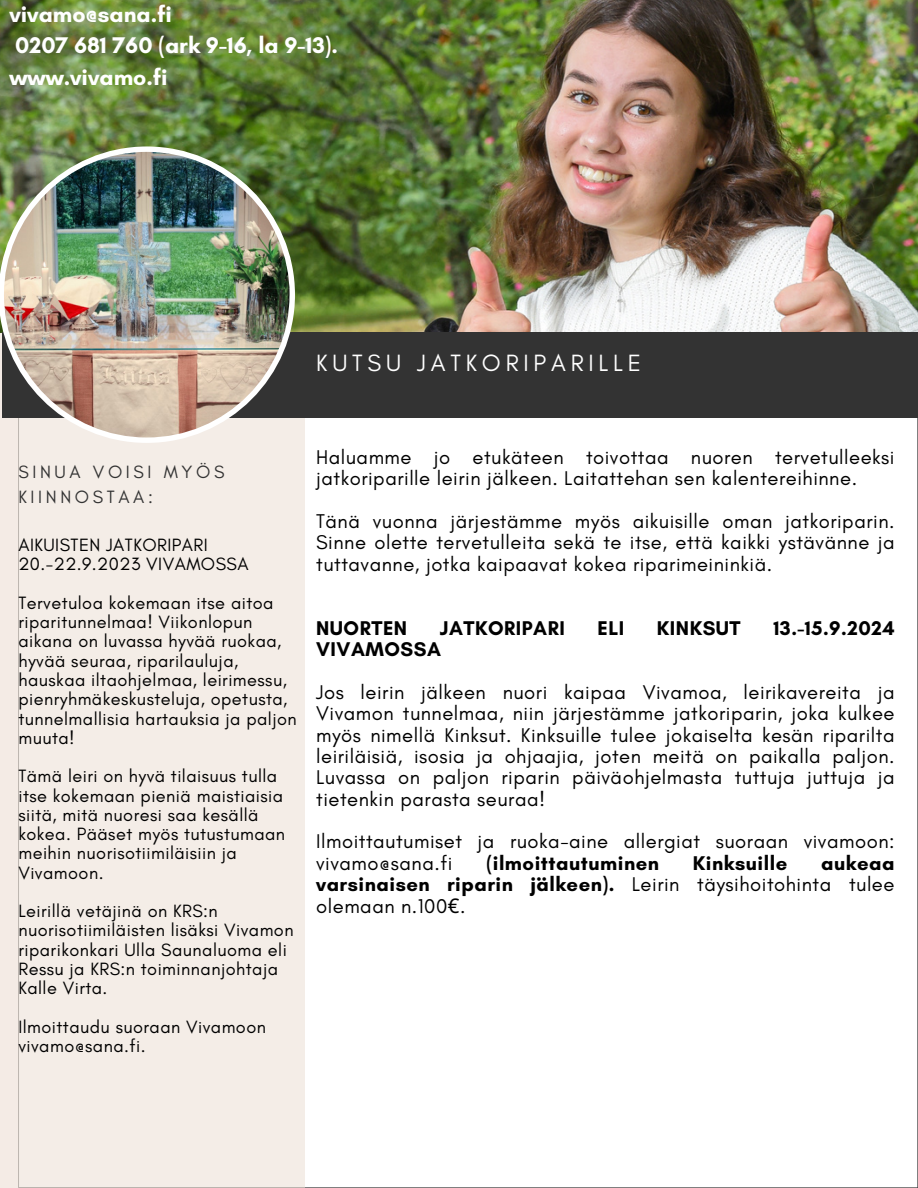
<style>
.page{position:relative;width:918px;height:1188px;background:#fff}
.page>*{position:absolute;margin:0;border:0;box-sizing:border-box;transform-origin:0 0}
.t1{font:24px "Glacial Indifference";letter-spacing:.2em;color:#fff}
.t2{font:700 23.1px/31.5px "Glacial Indifference";color:#fff}
.t3{font:20.25px/21.3px "Glacial Indifference";letter-spacing:.025em;color:#000;text-align:justify}
.t4{font:700 20.25px "Glacial Indifference";letter-spacing:.025em;color:#000}
.t5{font:18.15px/19.2px "Glacial Indifference";letter-spacing:.025em;color:#000}
.t6{font:18.15px/24.9px "Glacial Indifference";letter-spacing:.2em;color:#333}
.s1{font-weight:700}
.s2{font-family:"Noto Sans"}
</style>
<div class="page">
<div style="left:0;top:260px;width:305px;height:928px;background:#f4ede7"></div>
<img style="left:0;top:0;width:918px;height:332px">
<div style="left:2px;top:332px;width:916px;height:86px;background:#333"></div>
<img style="left:0;top:146px;width:295px;height:297px">
<p class="t2" style="left:9px;top:-2px;width:330px">vivamo@sana.fi<br>0207 681 760 (ark 9-16, la 9-13). www.vivamo.fi</p>
<p class="t1" style="left:316px;top:348px;width:326px">KUTSU JATKORIPARILLE</p>
<p class="t6" style="left:18px;top:459px;width:208px">SINUA VOISI MYÖS<br>KIINNOSTAA:</p>
<p class="t5" style="left:18px;top:535px;width:232px">AIKUISTEN JATKORIPARI<br>20.-22.9.2023 VIVAMOSSA</p>
<p class="t5" style="left:18px;top:593px;width:280px">Tervetuloa kokemaan itse aitoa riparitunnelmaa! Viikonlopun aikana on luvassa hyvää ruokaa, hyvää seuraa, riparilauluja, hauskaa iltaohjelmaa, leirimessu, pienryhmäkeskusteluja, opetusta, tunnelmallisia hartauksia ja paljon muuta!</p>
<p class="t5" style="left:18px;top:766px;width:268px">Tämä leiri on hyvä tilaisuus tulla itse kokemaan pieniä maistiaisia siitä, mitä nuoresi saa kesällä kokea. Pääset myös tutustumaan meihin nuorisotiimiläisiin ja<br>Vivamoon.</p>
<p class="t5" style="left:18px;top:901px;width:277px">Leirillä vetäjinä on KRS:n nuorisotiimiläisten lisäksi Vivamon riparikonkari Ulla Saunaluoma eli<br>Ressu ja KRS:n toiminnanjohtaja<br>Kalle Virta.</p>
<p class="t5" style="left:18px;top:1017px;width:249px">Ilmoittaudu suoraan Vivamoon vivamo@sana.fi.</p>
<p class="t3" style="left:316px;top:446px;width:580px">Haluamme jo etukäteen toivottaa nuoren tervetulleeksi jatkoriparille leirin jälkeen. Laitattehan sen kalentereihinne.</p>
<p class="t3" style="left:316px;top:510px;width:580px">Tänä vuonna järjestämme myös aikuisille oman jatkoriparin.<br>Sinne olette tervetulleita sekä te itse, että kaikki ystävänne ja tuttavanne, jotka kaipaavat kokea riparimeininkiä.</p>
<p class="t4" style="left:316px;top:615px;width:92px">NUORTEN</p>
<p class="t4" style="left:440px;top:615px;width:126px">JATKORIPARI</p>
<p class="t4" style="left:597px;top:615px;width:28px">ELI</p>
<p class="t4" style="left:657px;top:615px;width:85px">KINKSUT</p>
<p class="t4" style="left:773px;top:615px;width:123px">13.-15.9.2024</p>
<p class="t4" style="left:316px;top:637px;width:126px">VIVAMOSSA</p>
<p class="t3" style="left:316px;top:681px;width:580px">Jos leirin jälkeen nuori kaipaa Vivamoa, leirikavereita ja Vivamon tunnelmaa, niin järjestämme jatkoriparin, joka kulkee myös nimellä Kinksut. Kinksuille tulee jokaiselta kesän riparilta leiriläisiä, isosia ja ohjaajia, joten meitä on paikalla paljon.<br>Luvassa on paljon riparin päiväohjelmasta tuttuja juttuja ja tietenkin parasta seuraa!</p>
<p class="t3" style="left:316px;top:831px;width:580px">Ilmoittautumiset ja ruoka-aine allergiat suoraan vivamoon: vivamo@sana.fi</p>
<p class="t3" style="left:316px;top:852px;width:580px;text-indent:505px"><span class="s1">aukeaa varsinaisen riparin jälkeen).</span> Leirin täysihoitohinta tulee olemaan n.100<span class="s2">€</span>.</p>
<p class="t4" style="left:487px;top:851px;width:174px">(ilmoittautuminen</p>
<p class="t4" style="left:693px;top:851px;width:96px">Kinksuille</p>
</div>
